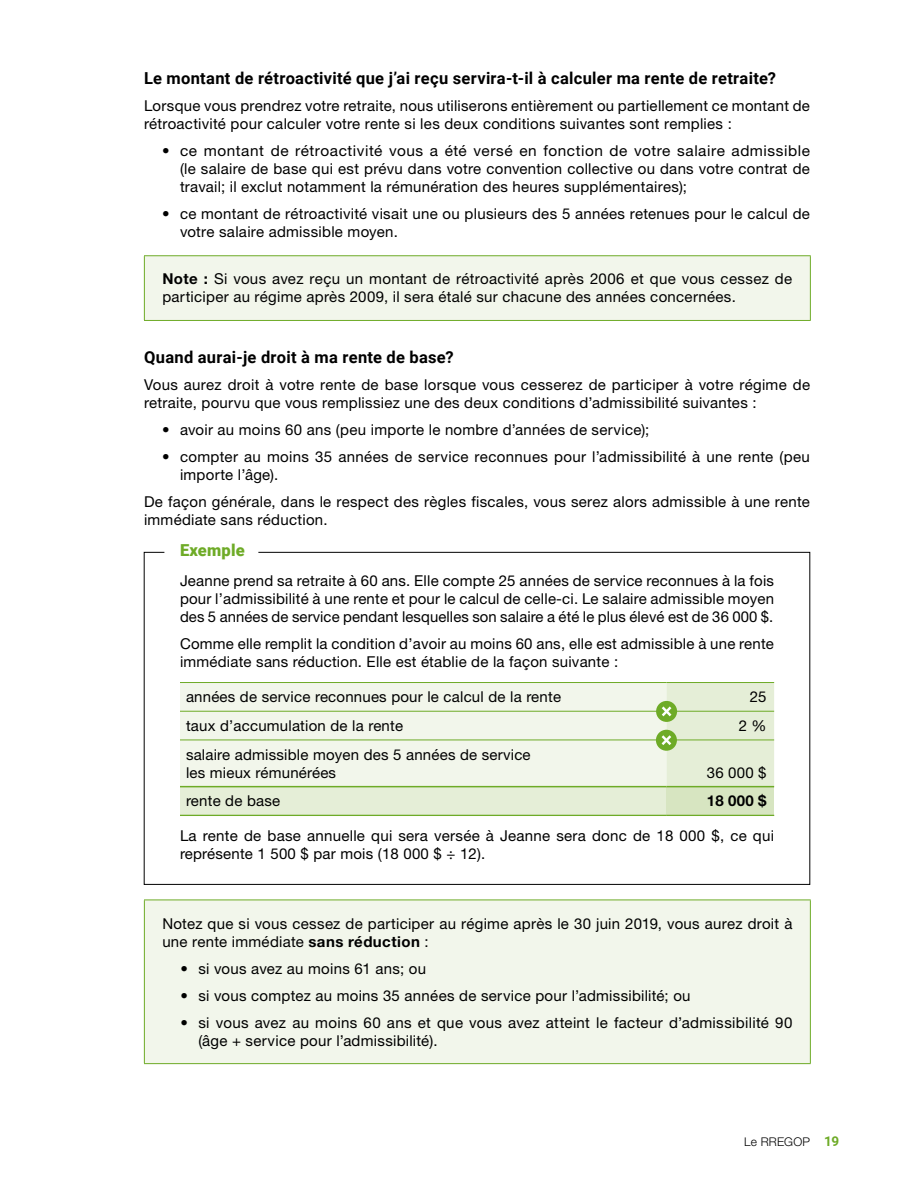
<style>
.page{position:relative;width:918px;height:1188px;background:#fff}
.page>*{position:absolute;margin:0;border:0;box-sizing:border-box;transform-origin:0 0}
.Questions__H3{font:700 16.5px "Roboto";letter-spacing:.015em;color:#000}
.Encadré_-_Titre{font:900 16.5px "Roboto";letter-spacing:.01em;color:#6eab27}
.Encadré_-_Texte{font:15px/18px "Helvetica Neue LT Pro";letter-spacing:.02em;color:#000}
.Texte{font:15px/18px "Helvetica Neue LT Pro";letter-spacing:.02em;color:#000}
.Tableaux_-_Texte{font:15px/18px "Helvetica Neue LT Pro";letter-spacing:.015em;color:#000}
.Tableaux_-_Texte-2{font:700 15px "Helvetica Neue LT Pro";color:#000}
.t1{font:300 12px "Helvetica Neue LT Pro";letter-spacing:.015em;color:#000}
.s1{font-weight:700}
.s2{font-family:"Roboto";font-weight:700;font-size:13.5px;color:#6eab27}
</style>
<div class="page">
<div style="left:144px;top:256px;width:666px;height:64px;background:#f2f6eb"></div>
<hr style="left:144px;top:255px;width:667px;height:1px;background:#6eab27">
<hr style="left:144px;top:256px;width:1px;height:64px;background:#6eab27">
<hr style="left:810px;top:256px;width:1px;height:64px;background:#6eab27">
<hr style="left:144px;top:320px;width:667px;height:1px;background:#6eab27">
<div style="left:144px;top:900px;width:666px;height:164px;background:#f2f6eb"></div>
<hr style="left:144px;top:900px;width:667px;height:1px;background:#6eab27">
<hr style="left:144px;top:900px;width:1px;height:163px;background:#6eab27">
<hr style="left:810px;top:900px;width:1px;height:163px;background:#6eab27">
<hr style="left:144px;top:1063px;width:667px;height:1px;background:#6eab27">
<svg style="left:144px;top:552px;width:666px;height:333px"></svg>
<div style="left:656px;top:701px;width:21px;height:21px;background:#6eab27;border-radius:50%"></div>
<svg style="left:662px;top:706px;width:9px;height:10px"></svg>
<div style="left:656px;top:730px;width:21px;height:21px;background:#6eab27;border-radius:50%"></div>
<svg style="left:662px;top:735px;width:9px;height:10px"></svg>
<h3 class="Questions__H3" style="left:144px;top:67px;width:633px">Le montant de rétroactivité que j’ai reçu servira-t-il à calculer ma rente de retraite?</h3>
<p class="Texte" style="left:144px;top:97px;width:668px">Lorsque vous prendrez votre retraite, nous utiliserons entièrement ou partiellement ce montant de rétroactivité pour calculer votre rente si les deux conditions suivantes sont remplies :</p>
<p class="Encadré_-_Texte" style="left:180px;top:142px;width:632px;text-align:justify;text-indent:-18px">• ce montant de rétroactivité vous a été versé en fonction de votre salaire admissible (le salaire de base qui est prévu dans votre convention collective ou dans votre contrat de travail; il exclut notamment la rémunération des heures supplémentaires);</p>
<p class="Encadré_-_Texte" style="left:180px;top:205px;width:631px;text-indent:-18px">• ce montant de rétroactivité visait une ou plusieurs des 5 années retenues pour le calcul de votre salaire admissible moyen.</p>
<p class="Texte" style="left:162px;top:270px;width:631px"><span class="s1">Note :</span> Si vous avez reçu un montant de rétroactivité après 2006 et que vous cessez de participer au régime après 2009, il sera étalé sur chacune des années concernées.</p>
<h3 class="Questions__H3" style="left:144px;top:345px;width:311px">Quand aurai-je droit à ma rente de base?</h3>
<p class="Texte" style="left:144px;top:375px;width:668px">Vous aurez droit à votre rente de base lorsque vous cesserez de participer à votre régime de retraite, pourvu que vous remplissiez une des deux conditions d’admissibilité suivantes :</p>
<p class="Encadré_-_Texte" style="left:162px;top:420px;width:489px">• avoir au moins 60 ans (peu importe le nombre d’années de service);</p>
<p class="Encadré_-_Texte" style="left:180px;top:447px;width:631px;text-indent:-18px">• compter au moins 35 années de service reconnues pour l’admissibilité à une rente (peu importe l’âge).</p>
<p class="Texte" style="left:144px;top:492px;width:668px">De façon générale, dans le respect des règles fiscales, vous serez alors admissible à une rente immédiate sans réduction.</p>
<p class="Encadré_-_Titre" style="left:180px;top:539px;width:66px">Exemple</p>
<p class="Encadré_-_Texte" style="left:180px;top:572px;width:596px;text-align:justify">Jeanne prend sa retraite à 60 ans. Elle compte 25 années de service reconnues à la fois pour l’admissibilité à une rente et pour le calcul de celle-ci. Le salaire admissible moyen des 5 années de service pendant lesquelles son salaire a été le plus élevé est de 36 000 $.</p>
<p class="Encadré_-_Texte" style="left:180px;top:635px;width:596px">Comme elle remplit la condition d’avoir au moins 60 ans, elle est admissible à une rente immédiate sans réduction. Elle est établie de la façon suivante :</p>
<p class="Tableaux_-_Texte" style="left:186px;top:688px;width:377px">années de service reconnues pour le calcul de la rente</p>
<p class="Tableaux_-_Texte" style="left:750px;top:688px;width:18px">25</p>
<p class="Tableaux_-_Texte" style="left:186px;top:716px;width:219px">taux d’accumulation de la rente</p>
<p class="Tableaux_-_Texte" style="left:739px;top:716px;width:29px">2 %</p>
<p class="Tableaux_-_Texte" style="left:186px;top:745px;width:346px">salaire admissible moyen des 5 années de service les mieux rémunérées</p>
<p class="Tableaux_-_Texte" style="left:707px;top:763px;width:61px">36 000 $</p>
<p class="Tableaux_-_Texte" style="left:186px;top:792px;width:96px">rente de base</p>
<p class="Tableaux_-_Texte-2" style="left:707px;top:792px;width:61px">18 000 $</p>
<p class="Encadré_-_Texte" style="left:180px;top:826px;width:596px">La rente de base annuelle qui sera versée à Jeanne sera donc de 18 000 $, ce qui représente 1 500 $ par mois (18 000 $ ÷ 12).</p>
<p class="Texte" style="left:162px;top:914px;width:632px">Notez que si vous cessez de participer au régime après le 30 juin 2019, vous aurez droit à une rente immédiate <span class="s1">sans réduction</span> :</p>
<p class="Encadré_-_Texte" style="left:180px;top:959px;width:247px">• si vous avez au moins 61 ans; ou</p>
<p class="Encadré_-_Texte" style="left:180px;top:986px;width:512px">• si vous comptez au moins 35 années de service pour l’admissibilité; ou</p>
<p class="Encadré_-_Texte" style="left:198px;top:1013px;width:596px;text-indent:-18px">• si vous avez au moins 60 ans et que vous avez atteint le facteur d’admissibilité 90 (âge + service pour l’admissibilité).</p>
<p class="t1" style="left:744px;top:1135px;width:96px">Le RREGOP <span class="s2">19</span></p>
</div>
